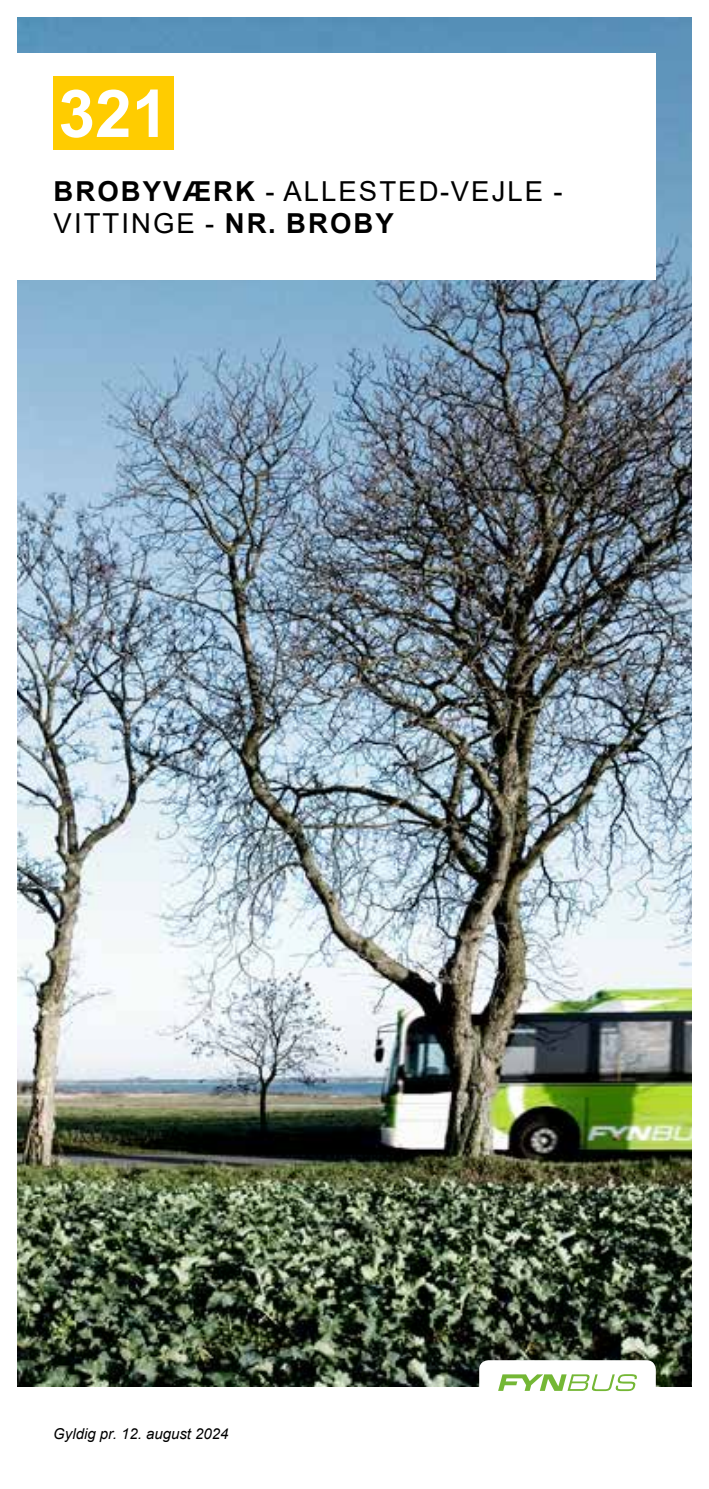
<style>
.page{position:relative;width:709px;height:1489px;background:#fff}
.page>*{position:absolute;margin:0;border:0;box-sizing:border-box;transform-origin:0 0}
.t1{font:700 66px "Arial";color:#fff}
.t2{font:27.5px/32.5px "Arial";letter-spacing:.075em;color:#000}
.t3{font:italic 15px "Arial";color:#000}
.s1{font-weight:700}
</style>
<div class="page">
<img style="left:18px;top:18px;width:673px;height:1367px">
<div style="left:479px;top:1359px;width:177px;height:45px;background:#fff;border-radius:9px"></div>
<svg style="left:498px;top:1374px;width:139px;height:16px"></svg>
<div style="left:0;top:53px;width:656px;height:227px;background:#fff"></div>
<div style="left:53px;top:76px;width:121px;height:74px;background:#fc0"></div>
<h1 class="t1" style="left:58px;top:67px;width:112px">321</h1>
<p class="t2" style="left:54px;top:174px;width:510px"><span class="s1">BROBYVÆRK</span> - ALLESTED-VEJLE -<br>VITTINGE - <span class="s1">NR. BROBY</span></p>
<p class="t3" style="left:53px;top:1424px;width:177px">Gyldig pr. 12. august 2024</p>
</div>
